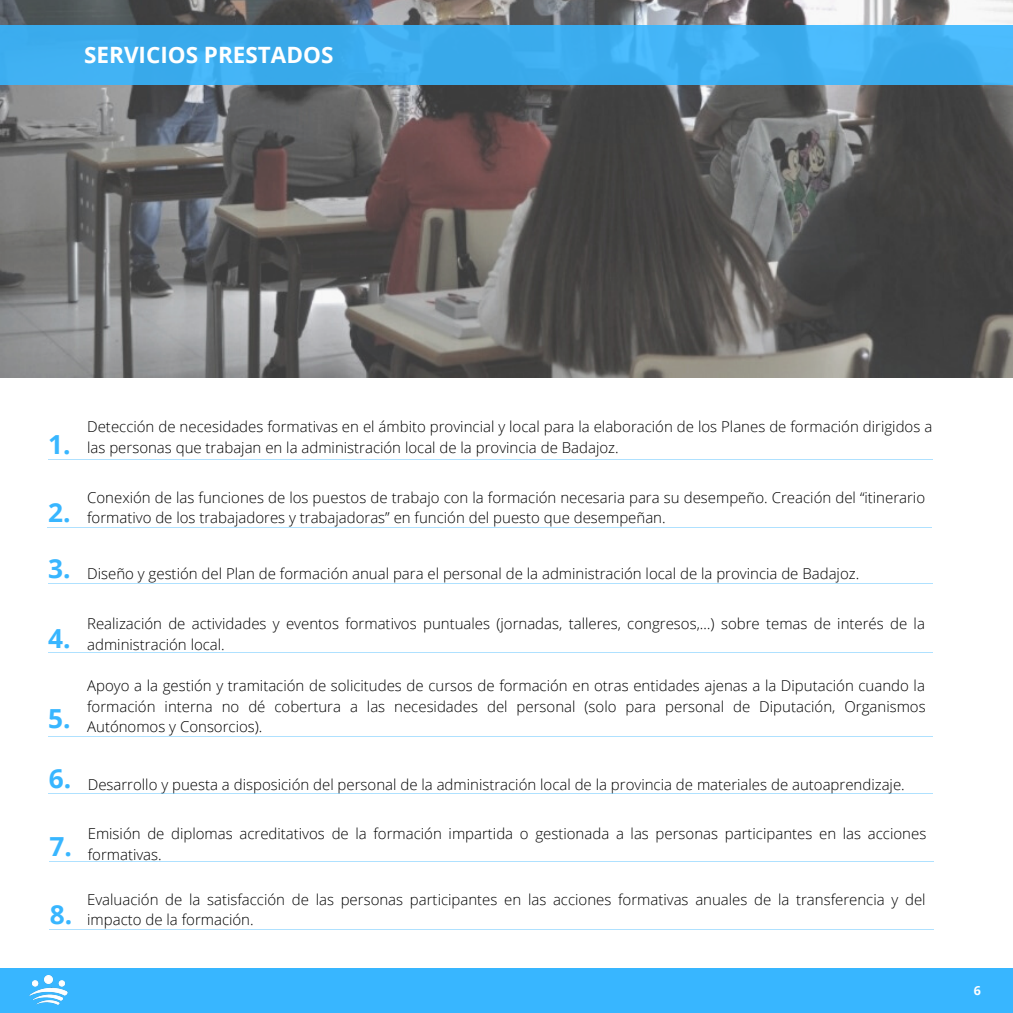
<style>
.page{position:relative;width:1013px;height:1013px;background:#fff}
.page>*{position:absolute;margin:0;border:0;box-sizing:border-box;transform-origin:0 0}
.t1{font:700 26.25px "Open Sans";color:#38b6ff}
.t2{font:700 22.5px "Open Sans";color:#fff}
.t3{font:300 15px/20.6px "Open Sans";color:#000}
.t4{font:700 12.5px "Open Sans";color:#fff}
</style>
<div class="page">
<img style="left:0;top:0;width:1012px;height:377px">
<div style="left:0;top:25px;width:1012px;height:59px;background:linear-gradient(to right,#3babed,#41b2f3)"></div>
<div style="left:0;top:968px;width:1012px;height:44px;background:#38b6ff"></div>
<img style="left:29px;top:975px;width:39px;height:30px">
<hr style="left:48px;top:459px;width:884px;height:1px;background:#38b6ff">
<hr style="left:48px;top:527px;width:884px;height:1px;background:#38b6ff">
<hr style="left:48px;top:583px;width:884px;height:1px;background:#38b6ff">
<hr style="left:48px;top:652px;width:884px;height:1px;background:#38b6ff">
<hr style="left:48px;top:736px;width:884px;height:1px;background:#38b6ff">
<hr style="left:48px;top:793px;width:884px;height:1px;background:#38b6ff">
<hr style="left:49px;top:861px;width:884px;height:1px;background:#38b6ff">
<hr style="left:49px;top:929px;width:884px;height:1px;background:#38b6ff">
<p class="t2" style="left:84px;top:39px;width:251px">SERVICIOS PRESTADOS</p>
<p class="t1" style="left:48px;top:425px;width:24px">1.</p>
<p class="t3" style="left:87px;top:416px;width:846px">Detección de necesidades formativas en el ámbito provincial y local para la elaboración de los Planes de formación dirigidos a las personas que trabajan en la administración local de la provincia de Badajoz.</p>
<p class="t1" style="left:48px;top:494px;width:24px">2.</p>
<p class="t3" style="left:87px;top:486px;width:839px">Conexión de las funciones de los puestos de trabajo con la formación necesaria para su desempeño. Creación del “itinerario formativo de los trabajadores y trabajadoras” en función del puesto que desempeñan.</p>
<p class="t1" style="left:48px;top:549px;width:24px">3.</p>
<p class="t3" style="left:87px;top:563px;width:773px">Diseño y gestión del Plan de formación anual para el personal de la administración local de la provincia de Badajoz.</p>
<p class="t1" style="left:48px;top:619px;width:24px">4.</p>
<p class="t3" style="left:87px;top:613px;width:839px">Realización de actividades y eventos formativos puntuales (jornadas, talleres, congresos,…) sobre temas de interés de la administración local.</p>
<p class="t1" style="left:48px;top:699px;width:24px">5.</p>
<p class="t3" style="left:87px;top:674px;width:840px;text-align:justify">Apoyo a la gestión y tramitación de solicitudes de cursos de formación en otras entidades ajenas a la Diputación cuando la formación interna no dé cobertura a las necesidades del personal (solo para personal de Diputación, Organismos Autónomos y Consorcios).</p>
<p class="t1" style="left:49px;top:759px;width:24px">6.</p>
<p class="t3" style="left:88px;top:773px;width:818px">Desarrollo y puesta a disposición del personal de la administración local de la provincia de materiales de autoaprendizaje.</p>
<p class="t1" style="left:49px;top:827px;width:24px">7.</p>
<p class="t3" style="left:88px;top:822px;width:840px">Emisión de diplomas acreditativos de la formación impartida o gestionada a las personas participantes en las acciones formativas.</p>
<p class="t1" style="left:50px;top:895px;width:24px">8.</p>
<p class="t3" style="left:87px;top:888px;width:840px">Evaluación de la satisfacción de las personas participantes en las acciones formativas anuales de la transferencia y del impacto de la formación.</p>
<p class="t4" style="left:973px;top:981px;width:9px">6</p>
</div>
